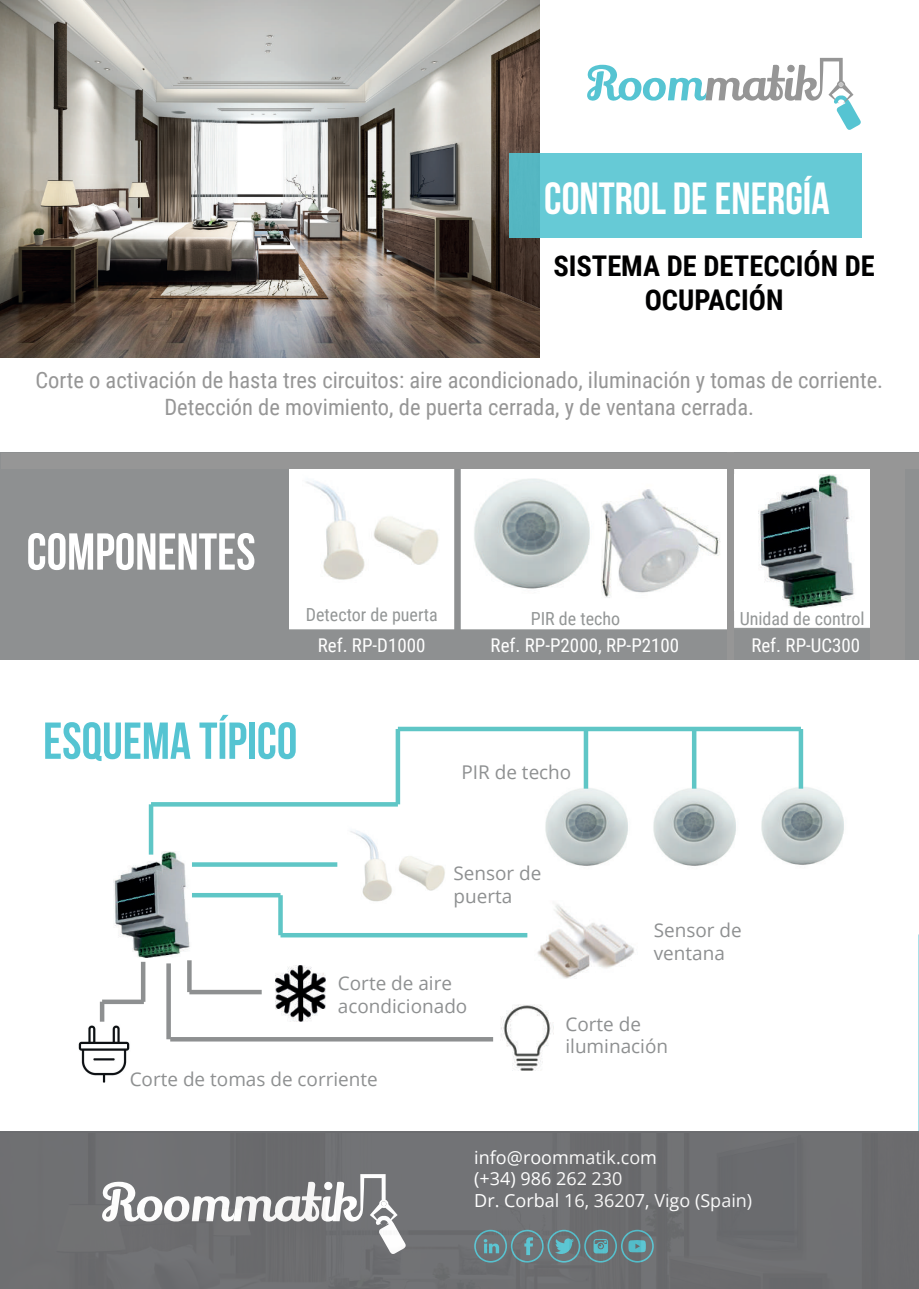
<style>
.page{position:relative;width:919px;height:1289px;background:#fff}
.page>*{position:absolute;margin:0;border:0;box-sizing:border-box;transform-origin:0 0}
.t1{font:700 51.9px "Bebas Neue";color:#55c4d2}
.t2{font:700 51.9px "Bebas Neue";color:#fff}
.t3{font:700 45px "Bebas Neue";color:#fff}
.t4{font:700 28.5px/34.2px "Roboto Condensed";color:#000001;text-align:center}
.t5{font:22.5px/27px "Roboto Condensed";color:#969696;text-align:center}
.t6{font:18.9px/22.6px "Open Sans";color:#8e9091}
.t7{font:18.9px "Roboto Condensed";color:#fff}
.t8{font:18px/21.6px "Open Sans";color:#fff}
.t9{font:18px "Roboto Condensed";color:#939696}
</style>
<div class="page">
<div style="left:0;top:451px;width:918px;height:208px;background:#8e9091"></div>
<img style="left:0;top:0;width:540px;height:357px">
<svg style="left:509px;top:153px;width:353px;height:85px;background:#64c8d4"></svg>
<svg style="left:587px;top:58px;width:273px;height:72px"></svg>
<div style="left:289px;top:466px;width:165px;height:163px;background:#fff"></div>
<img style="left:306px;top:481px;width:133px;height:99px">
<div style="left:732px;top:464px;width:141px;height:165px;background:#fff;border:2px solid #939696"></div>
<div style="left:460px;top:466px;width:273px;height:163px;background:#fff;border:2px solid #fff"></div>
<img style="left:113px;top:851px;width:99px;height:106px">
<img style="left:545px;top:779px;width:83px;height:87px">
<img style="left:653px;top:779px;width:83px;height:87px">
<img style="left:761px;top:778px;width:83px;height:87px">
<img style="left:350px;top:830px;width:95px;height:72px">
<div style="left:398px;top:726px;width:402px;height:5px;background:#5fc6c6"></div>
<div style="left:798px;top:729px;width:5px;height:59px;background:#5fc6c6"></div>
<hr style="left:692px;top:729px;width:4px;height:59px;background:#5fc6c6">
<div style="left:583px;top:729px;width:5px;height:59px;background:#5fc6c6"></div>
<div style="left:395px;top:729px;width:5px;height:75px;background:#5fc6c6"></div>
<svg style="left:151px;top:802px;width:247px;height:4px"></svg>
<hr style="left:149px;top:804px;width:4px;height:50px;background:#5fc6c6">
<svg style="left:192px;top:862px;width:145px;height:4px"></svg>
<img style="left:537px;top:904px;width:97px;height:74px">
<div style="left:280px;top:932px;width:247px;height:5px;background:#5fc6c6"></div>
<div style="left:278px;top:895px;width:5px;height:40px;background:#5fc6c6"></div>
<hr style="left:192px;top:893px;width:88px;height:4px;background:#5fc6c6">
<img style="left:275px;top:965px;width:51px;height:56px">
<div style="left:0;top:1133px;width:918px;height:155px;background:#6f7072"></div>
<div style="left:187px;top:960px;width:5px;height:32px;background:#8e9091"></div>
<div style="left:189px;top:989px;width:73px;height:5px;background:#8e9091"></div>
<div style="left:166px;top:963px;width:5px;height:76px;background:#8e9091"></div>
<hr style="left:170px;top:1037px;width:323px;height:4px;background:#8e9091">
<img style="left:501px;top:1004px;width:50px;height:67px">
<img style="left:78px;top:1021px;width:52px;height:62px">
<hr style="left:141px;top:961px;width:4px;height:40px;background:#8e9091">
<div style="left:102px;top:999px;width:42px;height:5px;background:#8e9091"></div>
<hr style="left:100px;top:1001px;width:4px;height:20px;background:#8e9091">
<img style="left:601px;top:489px;width:134px;height:121px">
<img style="left:461px;top:469px;width:129px;height:130px">
<img style="left:734px;top:474px;width:120px;height:133px">
<div style="left:869px;top:453px;width:35px;height:206px;background:#969696"></div>
<div style="left:1px;top:453px;width:917px;height:16px;background:#969696"></div>
<div style="left:727px;top:451px;width:7px;height:208px;background:#969696"></div>
<h2 class="t3" style="left:544px;top:173px;width:287px">CONTROL DE ENERGÍA</h2>
<p class="t4" style="left:553px;top:247px;width:323px">SISTEMA DE DETECCIÓN DE<br>OCUPACIÓN</p>
<p class="t5" style="left:35px;top:366px;width:849px">Corte o activación de hasta tres circuitos: aire acondicionado, iluminación y tomas de corriente.<br>Detección de movimiento, de puerta cerrada, y de ventana cerrada.</p>
<h1 class="t2" style="left:27px;top:523px;width:230px">COMPONENTES</h1>
<p class="t9" style="left:306px;top:602px;width:133px">Detector de puerta</p>
<p class="t9" style="left:530px;top:606px;width:91px">PIR de techo</p>
<p class="t9" style="left:739px;top:606px;width:126px">Unidad de control</p>
<p class="t7" style="left:318px;top:632px;width:109px">Ref. RP-D1000</p>
<p class="t7" style="left:490px;top:632px;width:190px">Ref. RP-P2000, RP-P2100</p>
<p class="t7" style="left:751px;top:632px;width:110px">Ref. RP-UC300</p>
<h1 class="t1" style="left:43px;top:712px;width:256px">ESQUEMA TÍPICO</h1>
<p class="t6" style="left:461px;top:759px;width:111px">PIR de techo</p>
<p class="t6" style="left:453px;top:861px;width:89px">Sensor de puerta</p>
<p class="t6" style="left:338px;top:971px;width:131px">Corte de aire acondicionado</p>
<p class="t6" style="left:653px;top:918px;width:89px">Sensor de ventana</p>
<p class="t6" style="left:565px;top:1012px;width:104px">Corte de iluminación</p>
<p class="t6" style="left:130px;top:1066px;width:250px">Corte de tomas de corriente</p>
<p class="t8" style="left:474px;top:1145px;width:279px">info@roommatik.com<br>(+34) 986 262 230<br>Dr. Corbal 16, 36207, Vigo (Spain)</p>
</div>
